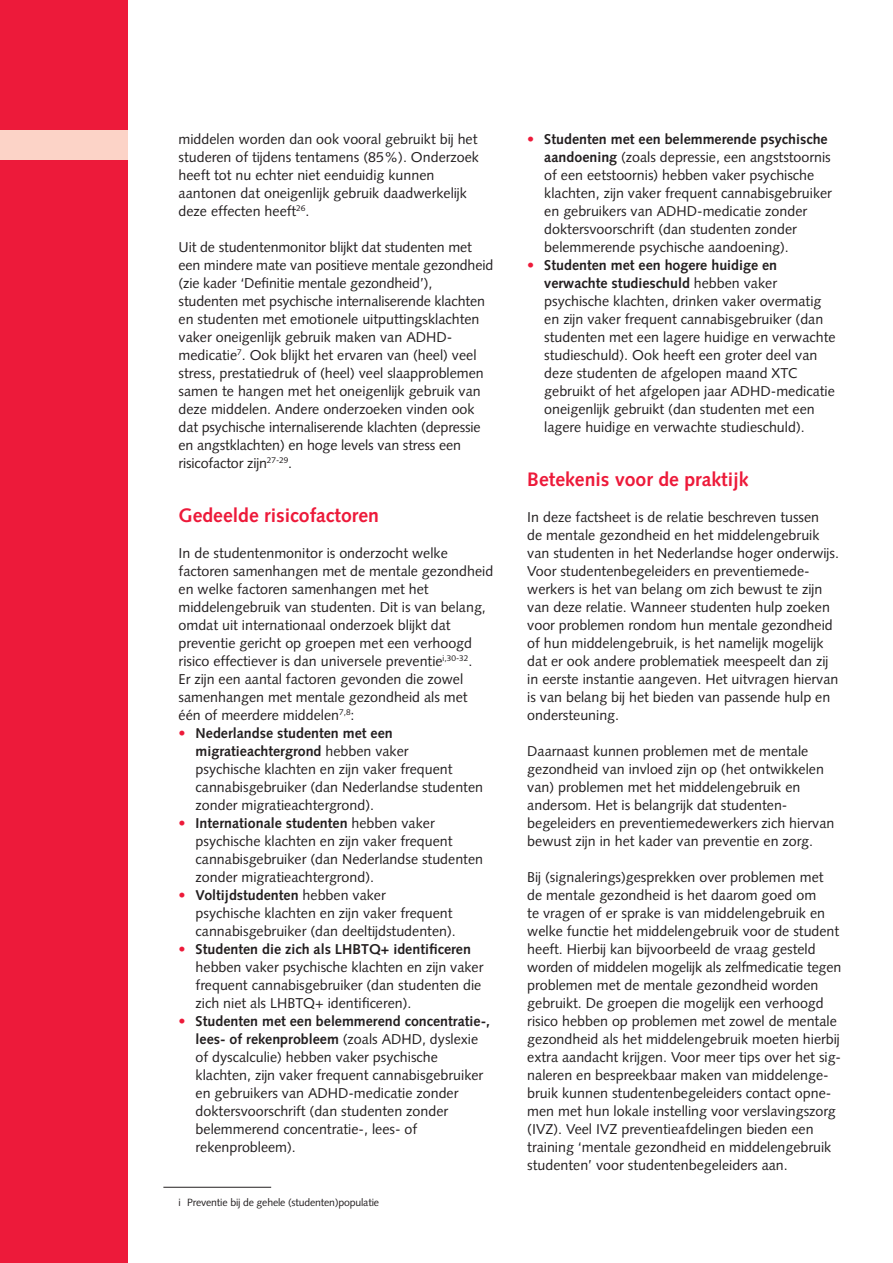
<style>
.page{position:relative;width:893px;height:1263px;background:#fff}
.page>*{position:absolute;margin:0;border:0;box-sizing:border-box;transform-origin:0 0}
.t1{font:700 19.5px "Syntax LT Pro";color:#ed1a3a}
.t2{font:14.25px/18px "Syntax LT Pro";color:#231f20}
.t3{font:10.5px "Syntax LT Pro";letter-spacing:-.015em;color:#231f20}
.s1{font-weight:700;color:#ed1a3a}
.s2{font-weight:700}
</style>
<div class="page">
<div style="left:0;top:0;width:128px;height:1263px;background:#ed1a3a"></div>
<div style="left:0;top:130px;width:128px;height:29px;background:#fcd3c7"></div>
<hr style="left:163px;top:1187px;width:108px;height:1px;background:#231f20">
<p class="t2" style="left:179px;top:130px;width:302px">middelen worden dan ook vooral gebruikt bĳ het studeren of tĳdens tentamens (85%). Onderzoek heeft tot nu echter niet eenduidig kunnen aantonen dat oneigenlĳk gebruik daadwerkelĳk deze effecten heeft<sup>26</sup>.</p>
<p class="t2" style="left:179px;top:238px;width:316px">Uit de studentenmonitor blĳkt dat studenten met een mindere mate van positieve mentale gezondheid (zie kader ‘Definitie mentale gezondheid’), studenten met psychische internaliserende klachten en studenten met emotionele uitputtingsklachten vaker oneigenlĳk gebruik maken van ADHD&shy;medicatie<sup>7</sup>. Ook blĳkt het ervaren van (heel) veel stress, prestatiedruk of (heel) veel slaapproblemen samen te hangen met het oneigenlĳk gebruik van deze middelen. Andere onderzoeken vinden ook dat psychische internaliserende klachten (depressie en angstklachten) en hoge levels van stress een risicofactor zĳn<sup>27-29</sup>.</p>
<h1 class="t1" style="left:179px;top:503px;width:202px">Gedeelde risicofactoren</h1>
<p class="t2" style="left:179px;top:544px;width:316px">In de studentenmonitor is onderzocht welke factoren samenhangen met de mentale gezondheid en welke factoren samenhangen met het middelengebruik van studenten. Dit is van belang, omdat uit internationaal onderzoek blĳkt dat preventie gericht op groepen met een verhoogd risico effectiever is dan universele preventie<sup>i,30-32</sup>.<br>Er zĳn een aantal factoren gevonden die zowel samenhangen met mentale gezondheid als met één of meerdere middelen<sup>7,8</sup>:</p>
<p class="t2" style="left:196px;top:724px;width:289px;text-indent:-17px"><span class="s1">•</span> <span class="s2">Nederlandse studenten met een migratieachtergrond</span> hebben vaker<br>psychische klachten en zĳn vaker frequent cannabisgebruiker (dan Nederlandse studenten zonder migratieachtergrond).</p>
<p class="t2" style="left:196px;top:814px;width:289px;text-indent:-17px"><span class="s1">•</span> <span class="s2">Internationale studenten</span> hebben vaker psychische klachten en zĳn vaker frequent cannabisgebruiker (dan Nederlandse studenten zonder migratieachtergrond).</p>
<p class="t2" style="left:196px;top:886px;width:262px;text-indent:-17px"><span class="s1">•</span> <span class="s2">Voltĳdstudenten</span> hebben vaker<br>psychische klachten en zĳn vaker frequent cannabisgebruiker (dan deeltĳdstudenten).</p>
<p class="t2" style="left:196px;top:940px;width:289px;text-indent:-17px"><span class="s1">•</span> <span class="s2">Studenten die zich als LHBTQ+ identificeren </span>hebben vaker psychische klachten en zĳn vaker frequent cannabisgebruiker (dan studenten die zich niet als LHBTQ+ identificeren).</p>
<p class="t2" style="left:196px;top:1012px;width:296px;text-indent:-17px"><span class="s1">•</span> <span class="s2">Studenten met een belemmerend concentratie-, lees- of rekenprobleem</span> (zoals ADHD, dyslexie of dyscalculie) hebben vaker psychische klachten, zĳn vaker frequent cannabisgebruiker en gebruikers van ADHD-medicatie zonder doktersvoorschrift (dan studenten zonder belemmerend concentratie-, lees- of rekenprobleem).</p>
<p class="t3" style="left:179px;top:1196px;width:202px">i Preventie bĳ de gehele (studenten)populatie</p>
<p class="t2" style="left:544px;top:130px;width:289px;text-indent:-17px"><span class="s1">•</span> <span class="s2">Studenten met een belemmerende psychische aandoening</span> (zoals depressie, een angststoornis of een eetstoornis) hebben vaker psychische klachten, zĳn vaker frequent cannabisgebruiker en gebruikers van ADHD-medicatie zonder doktersvoorschrift (dan studenten zonder belemmerende psychische aandoening).</p>
<p class="t2" style="left:544px;top:256px;width:293px;text-indent:-17px"><span class="s1">•</span> <span class="s2">Studenten met een hogere huidige en verwachte studieschuld</span> hebben vaker psychische klachten, drinken vaker overmatig en zĳn vaker frequent cannabisgebruiker (dan studenten met een lagere huidige en verwachte studieschuld). Ook heeft een groter deel van deze studenten de afgelopen maand XTC gebruikt of het afgelopen jaar ADHD-medicatie oneigenlĳk gebruikt (dan studenten met een lagere huidige en verwachte studieschuld).</p>
<h1 class="t1" style="left:527px;top:467px;width:223px">Betekenis voor de praktĳk</h1>
<p class="t2" style="left:527px;top:508px;width:313px">In deze factsheet is de relatie beschreven tussen<br>de mentale gezondheid en het middelengebruik van studenten in het Nederlandse hoger onderwĳs.<br>Voor studentenbegeleiders en preventie mede&shy;werkers is het van belang om zich bewust te zĳn van deze relatie. Wanneer studenten hulp zoeken voor problemen rondom hun mentale gezondheid of hun middelengebruik, is het namelĳk mogelĳk dat er ook andere problematiek meespeelt dan zĳ in eerste instantie aangeven. Het uitvragen hiervan is van belang bĳ het bieden van passende hulp en ondersteuning.</p>
<p class="t2" style="left:527px;top:742px;width:309px">Daarnaast kunnen problemen met de mentale gezondheid van invloed zĳn op (het ontwikkelen van) problemen met het middelengebruik en andersom. Het is belangrĳk dat studenten&shy;begeleiders en preventiemedewerkers zich hiervan bewust zĳn in het kader van preventie en zorg.</p>
<p class="t2" style="left:527px;top:868px;width:316px">Bĳ (signalerings)gesprekken over problemen met de mentale gezondheid is het daarom goed om<br>te vragen of er sprake is van middelengebruik en welke functie het middelengebruik voor de student heeft. Hierbĳ kan bĳvoorbeeld de vraag gesteld worden of middelen mogelĳk als zelfmedicatie tegen problemen met de mentale gezondheid worden gebruikt. De groepen die mogelĳk een verhoogd risico hebben op problemen met zowel de mentale gezondheid als het middelengebruik moeten hierbĳ extra aandacht krĳgen. Voor meer tips over het sig&shy;naleren en bespreekbaar maken van middelenge&shy;bruik kunnen studentenbegeleiders contact opne&shy;men met hun lokale instelling voor verslavingszorg (IVZ). Veel IVZ preventie afdelingen bieden een training ‘mentale gezond heid en middelengebruik studenten’ voor studentenbegeleiders aan.</p>
</div>
